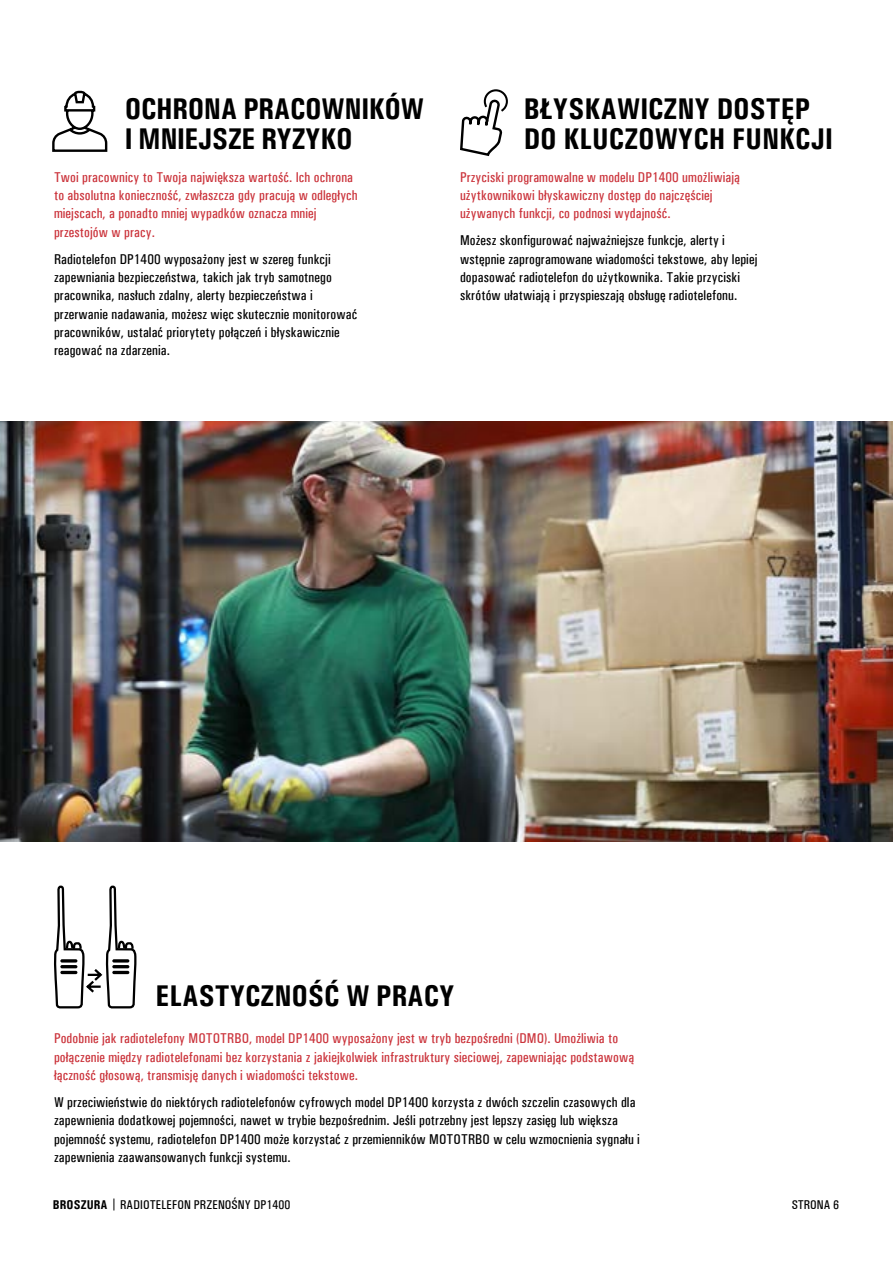
<style>
.page{position:relative;width:893px;height:1263px;background:#fff}
.page>*{position:absolute;margin:0;border:0;box-sizing:border-box;transform-origin:0 0}
.t1{font:700 30px/30px "Univers Condensed";color:#000}
.t2{font:500 14.25px/18.3px "Univers Condensed";letter-spacing:.01em;color:#000}
.t3{font:500 14.25px/18.3px "Univers Condensed";letter-spacing:.01em;color:#cb333b}
.t4{font:500 12.75px "Univers Condensed";letter-spacing:.01em;color:#000}
.s1{font-weight:700}
</style>
<div class="page">
<img style="left:0;top:421px;width:892px;height:421px">
<svg style="left:54px;top:885px;width:83px;height:124px"></svg>
<svg style="left:460px;top:89px;width:48px;height:67px"></svg>
<img style="left:892px;top:421px;width:1px;height:421px">
<svg style="left:52px;top:91px;width:56px;height:61px"></svg>
<svg style="left:114px;top:1198px;width:1px;height:12px"></svg>
<h1 class="t1" style="left:125px;top:94px;width:301px">OCHRONA PRACOWNIKÓW<br>I MNIEJSZE RYZYKO</h1>
<h1 class="t1" style="left:524px;top:94px;width:311px">BŁYSKAWICZNY DOSTĘP<br>DO KLUCZOWYCH FUNKCJI</h1>
<p class="t3" style="left:54px;top:168px;width:305px">Twoi pracownicy to Twoja największa wartość. Ich ochrona to absolutna konieczność, zwłaszcza gdy pracują w odległych miejscach, a ponadto mniej wypadków oznacza mniej przestojów w pracy.</p>
<p class="t2" style="left:54px;top:250px;width:305px">Radiotelefon DP1400 wyposażony jest w szereg funkcji zapewniania bezpieczeństwa, takich jak tryb samotnego pracownika, nasłuch zdalny, alerty bezpieczeństwa i przerwanie nadawania, możesz więc skutecznie monitorować pracowników, ustalać priorytety połączeń i błyskawicznie reagować na zdarzenia.</p>
<p class="t3" style="left:460px;top:168px;width:281px">Przyciski programowalne w modelu DP1400 umożliwiają użytkownikowi błyskawiczny dostęp do najczęściej używanych funkcji, co podnosi wydajność.</p>
<p class="t2" style="left:460px;top:231px;width:299px">Możesz skonfigurować najważniejsze funkcje, alerty i wstępnie zaprogramowane wiadomości tekstowe, aby lepiej dopasować radiotelefon do użytkownika. Takie przyciski skrótów ułatwiają i przyspieszają obsługę radiotelefonu.</p>
<h1 class="t1" style="left:156px;top:981px;width:301px">ELASTYCZNOŚĆ W PRACY</h1>
<p class="t3" style="left:54px;top:1029px;width:582px">Podobnie jak radiotelefony MOTOTRBO, model DP1400 wyposażony jest w tryb bezpośredni (DMO). Umożliwia to połączenie między radiotelefonami bez korzystania z jakiejkolwiek infrastruktury sieciowej, zapewniając podstawową łączność głosową, transmisję danych i wiadomości tekstowe.</p>
<p class="t2" style="left:54px;top:1093px;width:587px">W przeciwieństwie do niektórych radiotelefonów cyfrowych model DP1400 korzysta z dwóch szczelin czasowych dla zapewnienia dodatkowej pojemności, nawet w trybie bezpośrednim. Jeśli potrzebny jest lepszy zasięg lub większa pojemność systemu, radiotelefon DP1400 może korzystać z przemienników MOTOTRBO w celu wzmocnienia sygnału i zapewnienia zaawansowanych funkcji systemu.</p>
<p class="t4" style="left:53px;top:1197px;width:239px"><span class="s1">BROSZURA</span> RADIOTELEFON PRZENOŚNY DP1400</p>
<p class="t4" style="left:792px;top:1197px;width:49px">STRONA 6</p>
</div>
